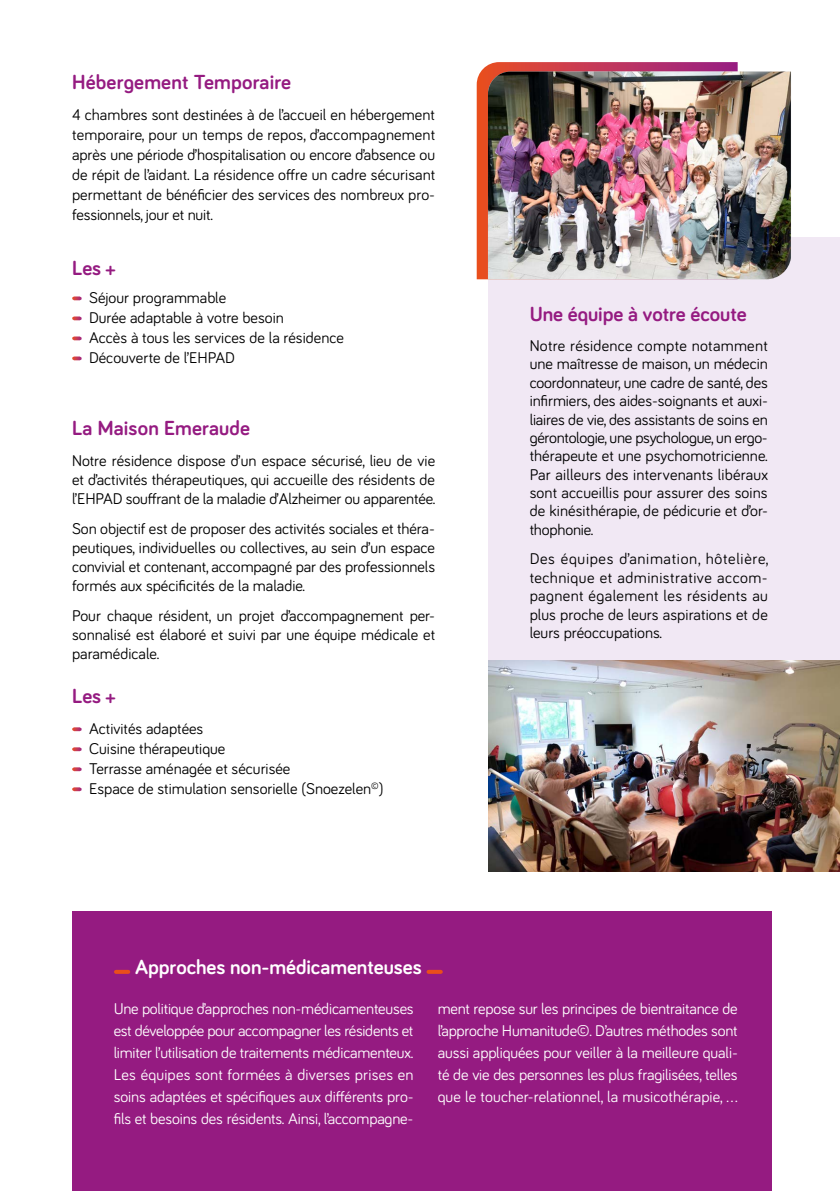
<style>
.page{position:relative;width:840px;height:1191px;background:#fff}
.page>*{position:absolute;margin:0;border:0;box-sizing:border-box;transform-origin:0 0}
.t1{font:700 21px "Bariol";letter-spacing:.01em;color:#951b81}
.t2{font:700 21px "Bariol";color:#fff}
.t3{font:16px/18.4px "Bariol";color:#000;text-align:justify}
.t4{font:16px/22px "Bariol";letter-spacing:-.005em;color:#fff;text-align:justify}
</style>
<div class="page">
<div style="left:72px;top:911px;width:699px;height:280px;background:#951b81"></div>
<svg style="left:116px;top:970px;width:12px;height:4px"></svg>
<svg style="left:428px;top:970px;width:12px;height:4px"></svg>
<div style="left:488px;top:237px;width:351px;height:627px;background:#f1e8f4"></div>
<svg style="left:476px;top:62px;width:261px;height:217px;background:#d4504c"></svg>
<img style="left:487px;top:72px;width:303px;height:207px">
<img style="left:488px;top:660px;width:351px;height:212px">
<svg style="left:74px;top:296px;width:6px;height:4px"></svg>
<svg style="left:74px;top:316px;width:6px;height:4px"></svg>
<svg style="left:74px;top:336px;width:6px;height:4px"></svg>
<svg style="left:74px;top:356px;width:6px;height:4px"></svg>
<svg style="left:74px;top:727px;width:6px;height:4px"></svg>
<svg style="left:74px;top:747px;width:6px;height:4px"></svg>
<svg style="left:74px;top:767px;width:6px;height:4px"></svg>
<svg style="left:74px;top:787px;width:6px;height:4px"></svg>
<h1 class="t1" style="left:72px;top:67px;width:220px">Hébergement Temporaire</h1>
<p class="t3" style="left:72px;top:104px;width:364px;line-height:20px">4 chambres sont destinées à de l’accueil en hébergement temporaire, pour un temps de repos, d’accompagnement après une période d’hospitalisation ou encore d’absence ou de répit de l’aidant. La résidence offre un cadre sécurisant permettant de bénéficier des services des nombreux pro&shy;fessionnels, jour et nuit.</p>
<h1 class="t1" style="left:72px;top:253px;width:45px">Les +</h1>
<p class="t3" style="left:89px;top:287px;width:256px;line-height:20px;text-align:left">Séjour programmable<br>Durée adaptable à votre besoin<br>Accès à tous les services de la résidence<br>Découverte de l’EHPAD</p>
<h1 class="t1" style="left:72px;top:414px;width:179px">La Maison Emeraude</h1>
<p class="t3" style="left:72px;top:450px;width:364px;line-height:19px">Notre résidence dispose d’un espace sécurisé, lieu de vie et d’activités thérapeutiques, qui accueille des résidents de l’EHPAD souffrant de la maladie d’Alzheimer ou apparentée.</p>
<p class="t3" style="left:72px;top:518px;width:364px;line-height:19px">Son objectif est de proposer des activités sociales et théra&shy;peutiques, individuelles ou collectives, au sein d’un espace convivial et contenant, accompagné par des professionnels formés aux spécificités de la maladie.</p>
<p class="t3" style="left:72px;top:605px;width:364px;line-height:19px">Pour chaque résident, un projet d’accompagnement per&shy;sonnalisé est élaboré et suivi par une équipe médicale et paramédicale.</p>
<h1 class="t1" style="left:72px;top:681px;width:45px">Les +</h1>
<p class="t3" style="left:89px;top:718px;width:296px;line-height:20px;text-align:left">Activités adaptées<br>Cuisine thérapeutique<br>Terrasse aménagée et sécurisée<br>Espace de stimulation sensorielle (Snoezelen<sup>©</sup>)</p>
<h1 class="t1" style="left:529px;top:300px;width:218px">Une équipe à votre écoute</h1>
<p class="t3" style="left:529px;top:336px;width:240px">Notre résidence compte notamment une maîtresse de maison, un médecin coordonnateur, une cadre de santé, des infirmiers, des aides-soignants et auxi&shy;liaires de vie, des assistants de soins en gérontologie, une psychologue, un ergo&shy;thérapeute et une psychomotricienne.<br>Par ailleurs des intervenants libéraux sont accueillis pour assurer des soins de kinésithérapie, de pédicurie et d’or&shy;thophonie.</p>
<p class="t3" style="left:529px;top:549px;width:240px">Des équipes d’animation, hôtelière, technique et administrative accom&shy;pagnent également les résidents au plus proche de leurs aspirations et de leurs préoccupations.</p>
<h1 class="t2" style="left:135px;top:952px;width:288px">Approches non-médicamenteuses</h1>
<p class="t4" style="left:114px;top:996px;width:301px">Une politique d’approches non-médicamenteuses est développée pour accompagner les résidents et limiter l’utilisation de traitements médicamenteux.<br>Les équipes sont formées à diverses prises en soins adaptées et spécifiques aux différents pro&shy;fils et besoins des résidents. Ainsi, l’accompagne-</p>
<p class="t4" style="left:437px;top:996px;width:301px">ment repose sur les principes de bientraitance de l’approche Humanitude©. D’autres méthodes sont aussi appliquées pour veiller à la meilleure quali&shy;té de vie des personnes les plus fragilisées, telles que le toucher-relationnel, la musicothérapie, …</p>
</div>
